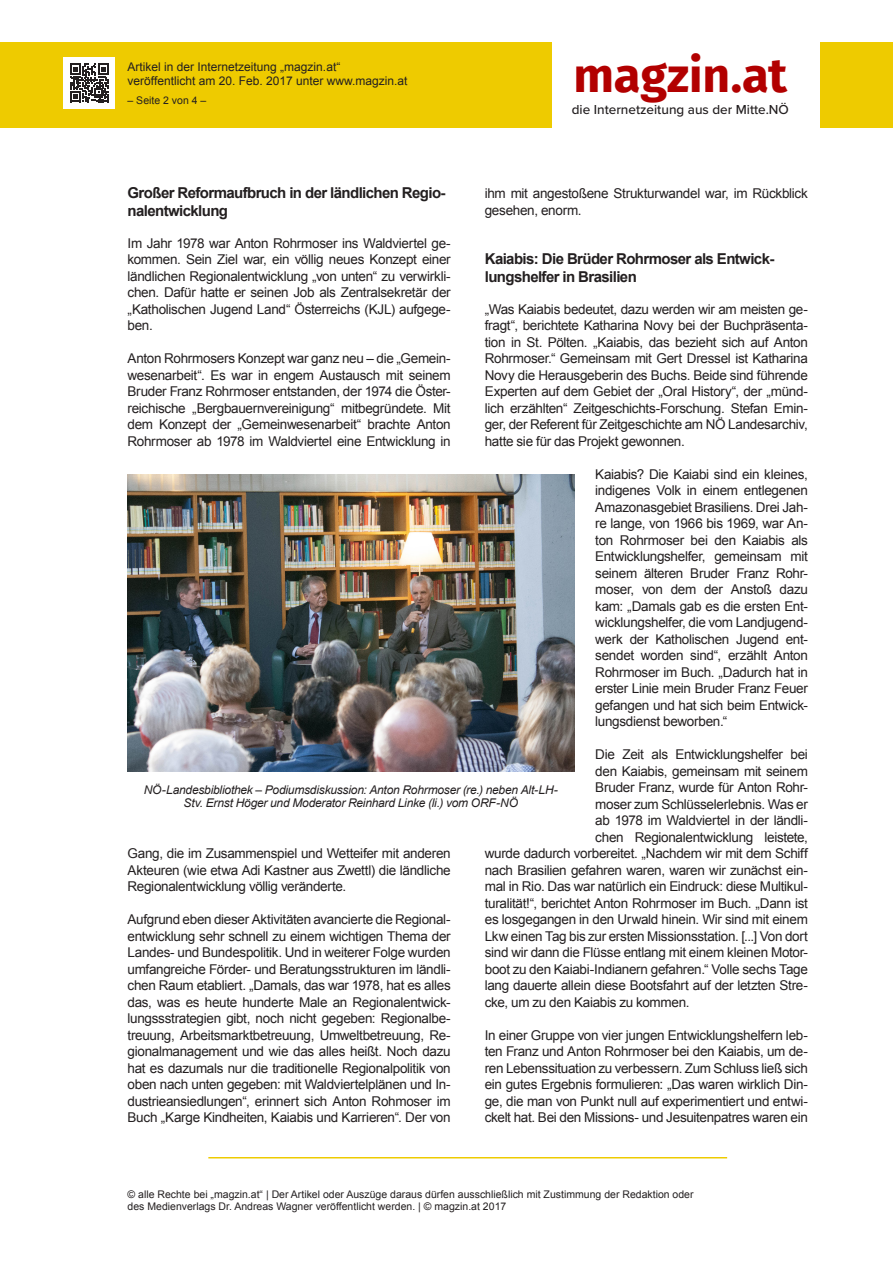
<style>
.page{position:relative;width:893px;height:1263px;background:#fff}
.page>*{position:absolute;margin:0;border:0;box-sizing:border-box;transform-origin:0 0}
.t1{font:700 48px "Fira Sans OT";color:#b20000}
.t2{font:700 15px/18px "Arial";letter-spacing:-.04em;color:#231f20}
.t3{font:13.5px/16.5px "Arial";letter-spacing:-.025em;color:#231f20;text-align:justify}
.t4{font:500 13.5px "Proxima Nova";color:#231f20}
.t5{font:italic 12px/13.5px "Arial";letter-spacing:-.015em;color:#231f20;text-align:center}
.t6{font:12px/13.5px "Arial";color:#231f20}
.t7{font:10.5px/12px "Arial";color:#231f20}
</style>
<div class="page">
<div style="left:0;top:43px;width:893px;height:85px;background:#eecb00"></div>
<div style="left:552px;top:39px;width:268px;height:93px;background:#fff"></div>
<div style="left:64px;top:57px;width:51px;height:51px;background:#fff"></div>
<svg style="left:70px;top:64px;width:39px;height:38px"></svg>
<hr style="left:208px;top:1157px;width:519px;height:1px;background:#eecb00">
<img style="left:128px;top:474px;width:446px;height:298px">
<p class="t6" style="left:128px;top:61px;width:281px">Artikel in der Internetzeitung „magzin.at“ veröffentlicht am 20. Feb. 2017 unter www.magzin.at</p>
<p class="t7" style="left:128px;top:95px;width:80px">– Seite 2 von 4 –</p>
<h1 class="t1" style="left:574px;top:41px;width:215px">magzin.at</h1>
<p class="t4" style="left:572px;top:101px;width:219px">die Internetzeitung aus der Mitte.NÖ</p>
<p class="t2" style="left:128px;top:185px;width:320px">Großer Reformaufbruch in der ländlichen Regio&shy;nalentwicklung</p>
<p class="t3" style="left:128px;top:235px;width:325px">Im Jahr 1978 war Anton Rohrmoser ins Waldviertel ge&shy;kommen. Sein Ziel war, ein völlig neues Konzept einer ländlichen Regionalentwicklung „von unten“ zu verwirkli&shy;chen. Dafür hatte er seinen Job als Zentralsekretär der „Katholischen Jugend Land“ Österreichs (KJL) aufgege&shy;ben.</p>
<p class="t3" style="left:128px;top:350px;width:325px">Anton Rohrmosers Konzept war ganz neu – die „Gemein&shy;wesenarbeit“. Es war in engem Austausch mit seinem Bruder Franz Rohrmoser entstanden, der 1974 die Öster&shy;reichische „Bergbauernvereinigung“ mitbegründete. Mit dem Konzept der „Gemeinwesenarbeit“ brachte Anton Rohrmoser ab 1978 im Waldviertel eine Entwicklung in</p>
<p class="t3" style="left:485px;top:185px;width:325px">ihm mit angestoßene Strukturwandel war, im Rückblick gesehen, enorm.</p>
<p class="t2" style="left:485px;top:251px;width:291px">Kaiabis: Die Brüder Rohrmoser als Entwick&shy;lungshelfer in Brasilien</p>
<p class="t3" style="left:485px;top:301px;width:325px">„Was Kaiabis bedeutet, dazu werden wir am meisten ge&shy;fragt“, berichtete Katharina Novy bei der Buchpräsenta&shy;tion in St. Pölten. „Kaiabis, das bezieht sich auf Anton Rohrmoser.“ Gemeinsam mit Gert Dressel ist Katharina Novy die Herausgeberin des Buchs. Beide sind führende Experten auf dem Gebiet der „Oral History“, der „münd&shy;lich erzählten“ Zeitgeschichts-Forschung. Stefan Emin&shy;ger, der Referent für Zeitgeschichte am NÖ Landesarchiv, hatte sie für das Projekt gewonnen.</p>
<p class="t3" style="left:595px;top:466px;width:214px">Kaiabis? Die Kaiabi sind ein kleines, indigenes Volk in einem entlegenen Amazonasgebiet Brasiliens. Drei Jah&shy;re lange, von 1966 bis 1969, war An&shy;ton Rohrmoser bei den Kaiabis als Entwicklungshelfer, gemeinsam mit seinem älteren Bruder Franz Rohr&shy;moser, von dem der Anstoß dazu kam: „Damals gab es die ersten Ent&shy;wicklungshelfer, die vom Landjugend&shy;werk der Katholischen Jugend ent&shy;sendet worden sind“, erzählt Anton Rohrmoser im Buch. „Dadurch hat in erster Linie mein Bruder Franz Feuer gefangen und hat sich beim Entwick&shy;lungsdienst beworben.“</p>
<p class="t3" style="left:595px;top:746px;width:214px">Die Zeit als Entwicklungshelfer bei</p>
<p class="t3" style="left:595px;top:763px;width:214px">den Kaiabis, gemeinsam mit seinem</p>
<p class="t3" style="left:595px;top:779px;width:214px">Bruder Franz, wurde für Anton Rohr-</p>
<p class="t3" style="left:595px;top:796px;width:214px">moser zum Schlüsselerlebnis. Was er</p>
<p class="t3" style="left:595px;top:812px;width:214px">ab 1978 im Waldviertel in der ländli-</p>
<p class="t3" style="left:595px;top:829px;width:214px">chen Regionalentwicklung leistete,</p>
<p class="t3" style="left:485px;top:845px;width:325px">wurde dadurch vorbereitet. „Nachdem wir mit dem Schiff</p>
<p class="t3" style="left:485px;top:862px;width:325px">nach Brasilien gefahren waren, waren wir zunächst ein-</p>
<p class="t3" style="left:485px;top:878px;width:325px">mal in Rio. Das war natürlich ein Eindruck: diese Multikul-</p>
<p class="t3" style="left:485px;top:895px;width:325px">turalität!“, berichtet Anton Rohrmoser im Buch. „Dann ist</p>
<p class="t3" style="left:485px;top:911px;width:325px">es losgegangen in den Urwald hinein. Wir sind mit einem</p>
<p class="t3" style="left:485px;top:928px;width:325px">Lkw einen Tag bis zur ersten Missionsstation. [...] Von dort</p>
<p class="t3" style="left:485px;top:944px;width:325px">sind wir dann die Flüsse entlang mit einem kleinen Motor-</p>
<p class="t3" style="left:485px;top:961px;width:325px">boot zu den Kaiabi-Indianern gefahren.“ Volle sechs Tage</p>
<p class="t3" style="left:485px;top:977px;width:325px">lang dauerte allein diese Bootsfahrt auf der letzten Stre-</p>
<p class="t3" style="left:485px;top:994px;width:206px">cke, um zu den Kaiabis zu kommen.</p>
<p class="t3" style="left:485px;top:1027px;width:325px">In einer Gruppe von vier jungen Entwicklungshelfern leb&shy;ten Franz und Anton Rohrmoser bei den Kaiabis, um de&shy;ren Lebenssituation zu verbessern. Zum Schluss ließ sich ein gutes Ergebnis formulieren: „Das waren wirklich Din&shy;ge, die man von Punkt null auf experimentiert und entwi&shy;ckelt hat. Bei den Missions- und Jesuitenpatres waren ein</p>
<p class="t5" style="left:144px;top:783px;width:416px">NÖ-Landesbibliothek – Podiumsdiskussion: Anton Rohrmoser (re.) neben Alt-LH-<br>Stv. Ernst Höger und Moderator Reinhard Linke (li.) vom ORF-NÖ</p>
<p class="t3" style="left:128px;top:845px;width:325px">Gang, die im Zusammenspiel und Wetteifer mit anderen Akteuren (wie etwa Adi Kastner aus Zwettl) die ländliche Regionalentwicklung völlig veränderte.</p>
<p class="t3" style="left:128px;top:911px;width:325px">Aufgrund eben dieser Aktivitäten avancierte die Regional&shy;entwicklung sehr schnell zu einem wichtigen Thema der Landes- und Bundespolitik. Und in weiterer Folge wurden umfangreiche Förder- und Beratungsstrukturen im ländli&shy;chen Raum etabliert. „Damals, das war 1978, hat es alles das, was es heute hunderte Male an Regionalentwick&shy;lungssstrategien gibt, noch nicht gegeben: Regionalbe&shy;treuung, Arbeitsmarktbetreuung, Umweltbetreuung, Re&shy;gionalmanagement und wie das alles heißt. Noch dazu hat es dazumals nur die traditionelle Regionalpolitik von oben nach unten gegeben: mit Waldviertelplänen und In&shy;dustrieansiedlungen“, erinnert sich Anton Rohmoser im Buch „Karge Kindheiten, Kaiabis und Karrieren“. Der von</p>
<p class="t7" style="left:128px;top:1189px;width:568px">© alle Rechte bei „magzin.at“ | Der Artikel oder Auszüge daraus dürfen ausschließlich mit Zustimmung der Redaktion oder des Medienverlags Dr. Andreas Wagner veröffentlicht werden. | © magzin.at 2017</p>
</div>
